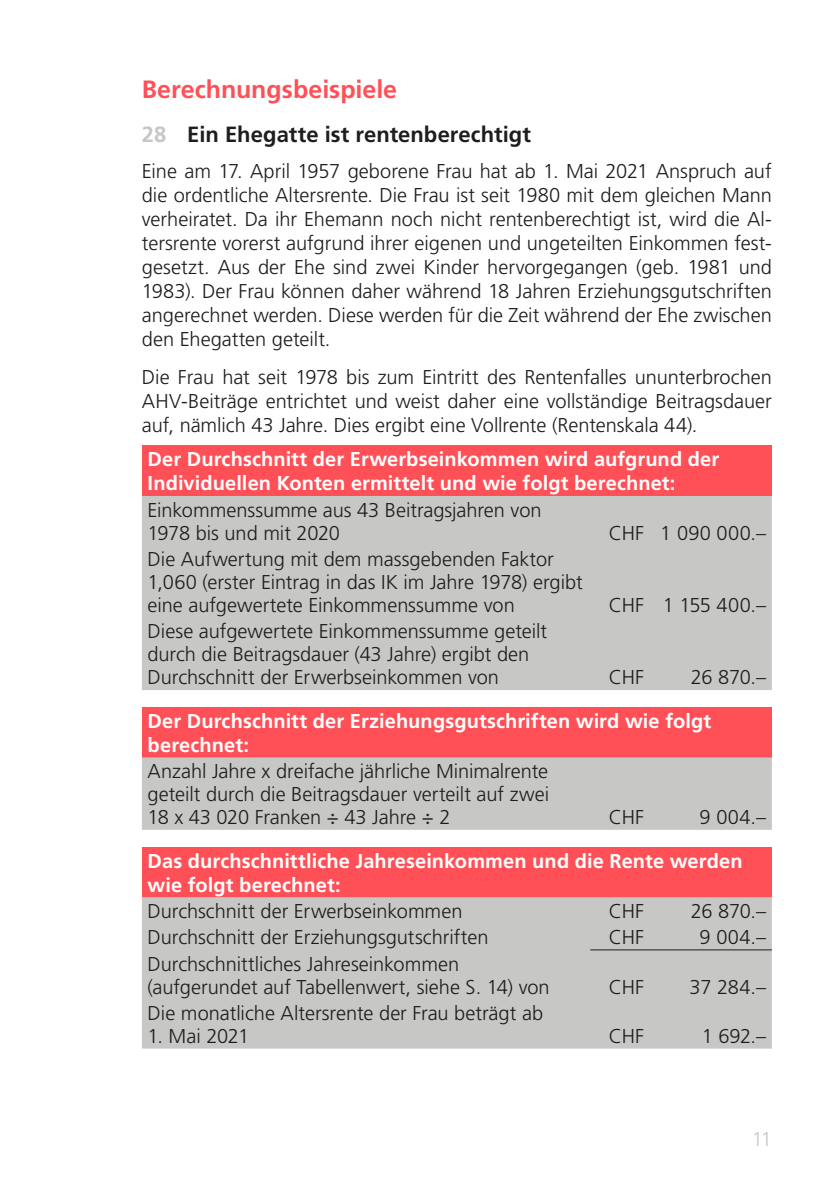
<style>
.page{position:relative;width:840px;height:1191px;background:#fff}
.page>*{position:absolute;margin:0;border:0;box-sizing:border-box;transform-origin:0 0}
.Texttitel{font:700 25px "Frutiger LT Std";color:#ff5057}
.t1{font:700 22px "Frutiger LT Std";color:#1d1d1b}
.Grundtext{font:300 20px/23px "Frutiger LT Std";letter-spacing:-.005em;color:#1d1d1b}
.Tabellen_Text_Weiss{font:700 20px/24px "Frutiger LT Std";letter-spacing:.005em;color:#fff}
.Text_vor_Aufzählung{font:300 20px/24px "Frutiger LT Std";letter-spacing:-.005em;color:#1d1d1b;text-align:justify}
.t2{font:300 20px "Frutiger LT Std";color:#c7c7c6}
.s1{color:#c7c7c6}
</style>
<div class="page">
<div style="left:142px;top:445px;width:629px;height:51px;background:#ff5057"></div>
<div style="left:142px;top:496px;width:629px;height:194px;background:#c7c7c6"></div>
<div style="left:142px;top:707px;width:629px;height:50px;background:#ff5057"></div>
<div style="left:142px;top:757px;width:629px;height:73px;background:#c7c7c6"></div>
<div style="left:142px;top:847px;width:629px;height:50px;background:#ff5057"></div>
<div style="left:142px;top:897px;width:629px;height:151px;background:#c7c7c6"></div>
<hr style="left:590px;top:949px;width:59px;height:1px;background:#1d1d1b">
<hr style="left:649px;top:949px;width:122px;height:1px;background:#1d1d1b">
<p class="Texttitel" style="left:142px;top:75px;width:257px">Berechnungsbeispiele</p>
<p class="t1" style="left:142px;top:122px;width:390px"><span class="s1">28</span> Ein Ehegatte ist rentenberechtigt</p>
<p class="Grundtext" style="left:142px;top:159px;width:631px;line-height:24px;text-align:justify">Eine am 17. April 1957 geborene Frau hat ab 1. Mai 2021 Anspruch auf die ordentliche Altersrente. Die Frau ist seit 1980 mit dem gleichen Mann verheiratet. Da ihr Ehemann noch nicht rentenberechtigt ist, wird die Al&shy;tersrente vorerst aufgrund ihrer eigenen und ungeteilten Einkommen fest&shy;gesetzt. Aus der Ehe sind zwei Kinder hervorgegangen (geb. 1981 und 1983). Der Frau können daher während 18 Jahren Erziehungsgutschriften angerechnet werden. Diese werden für die Zeit während der Ehe zwischen den Ehegatten geteilt.</p>
<p class="Text_vor_Aufzählung" style="left:142px;top:365px;width:631px">Die Frau hat seit 1978 bis zum Eintritt des Rentenfalles ununterbrochen AHV-Beiträge entrichtet und weist daher eine vollständige Beitragsdauer auf, nämlich 43 Jahre. Dies ergibt eine Vollrente (Rentenskala 44).</p>
<p class="Tabellen_Text_Weiss" style="left:147px;top:447px;width:573px">Der Durchschnitt der Erwerbseinkommen wird aufgrund der<br>Individuellen Konten ermittelt und wie folgt berechnet:</p>
<p class="Grundtext" style="left:147px;top:498px;width:395px">Einkommenssumme aus 43 Beitragsjahren von<br>1978 bis und mit 2020</p>
<p class="Grundtext" style="left:608px;top:521px;width:37px">CHF</p>
<p class="Grundtext" style="left:660px;top:521px;width:107px">1 090 000.–</p>
<p class="Grundtext" style="left:147px;top:548px;width:436px">Die Aufwertung mit dem massgebenden Faktor<br>1,060 (erster Eintrag in das IK im Jahre 1978) ergibt eine aufgewertete Einkommenssumme von</p>
<p class="Grundtext" style="left:608px;top:594px;width:37px">CHF</p>
<p class="Grundtext" style="left:662px;top:594px;width:105px">1 155 400.–</p>
<p class="Grundtext" style="left:147px;top:620px;width:401px">Diese aufgewertete Einkommenssumme geteilt durch die Beitragsdauer (43 Jahre) ergibt den<br>Durchschnitt der Erwerbseinkommen von</p>
<p class="Grundtext" style="left:608px;top:666px;width:37px">CHF</p>
<p class="Grundtext" style="left:690px;top:666px;width:77px">26 870.–</p>
<p class="Tabellen_Text_Weiss" style="left:147px;top:709px;width:565px">Der Durchschnitt der Erziehungsgutschriften wird wie folgt berechnet:</p>
<p class="Grundtext" style="left:147px;top:760px;width:403px;text-align:justify">Anzahl Jahre x dreifache jährliche Minimalrente geteilt durch die Beitragsdauer verteilt auf zwei 18 x 43 020 Franken ÷ 43 Jahre ÷ 2</p>
<p class="Grundtext" style="left:608px;top:806px;width:37px">CHF</p>
<p class="Grundtext" style="left:699px;top:806px;width:68px">9 004.–</p>
<p class="Tabellen_Text_Weiss" style="left:147px;top:848px;width:596px">Das durchschnittliche Jahreseinkommen und die Rente werden wie folgt berechnet:</p>
<p class="Grundtext" style="left:147px;top:899px;width:316px">Durchschnitt der Erwerbseinkommen</p>
<p class="Grundtext" style="left:608px;top:899px;width:37px">CHF</p>
<p class="Grundtext" style="left:690px;top:899px;width:77px">26 870.–</p>
<p class="Grundtext" style="left:147px;top:926px;width:342px">Durchschnitt der Erziehungsgutschriften</p>
<p class="Grundtext" style="left:608px;top:926px;width:37px">CHF</p>
<p class="Grundtext" style="left:699px;top:926px;width:68px">9 004.–</p>
<p class="Grundtext" style="left:147px;top:952px;width:403px">Durchschnittliches Jahreseinkommen (aufgerundet auf Tabellenwert, siehe S. 14) von</p>
<p class="Grundtext" style="left:608px;top:975px;width:37px">CHF</p>
<p class="Grundtext" style="left:689px;top:975px;width:78px">37 284.–</p>
<p class="Grundtext" style="left:147px;top:1001px;width:397px">Die monatliche Altersrente der Frau beträgt ab</p>
<p class="Grundtext" style="left:147px;top:1024px;width:103px">1. Mai 2021</p>
<p class="Grundtext" style="left:608px;top:1024px;width:37px">CHF</p>
<p class="Grundtext" style="left:701px;top:1024px;width:66px">1 692.–</p>
<p class="t2" style="left:751px;top:1127px;width:22px">11</p>
</div>
